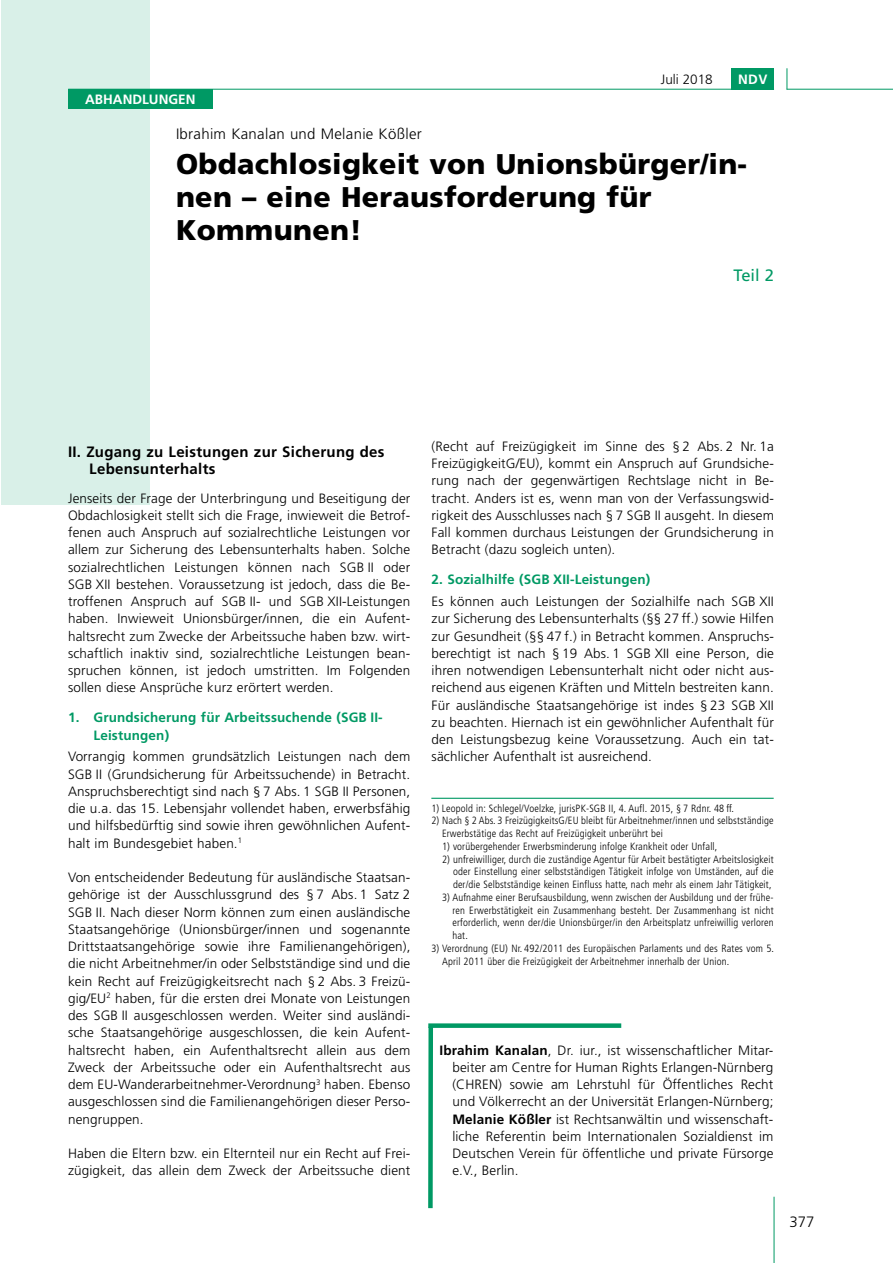
<style>
.page{position:relative;width:893px;height:1263px;background:#fff}
.page>*{position:absolute;margin:0;border:0;box-sizing:border-box;transform-origin:0 0}
.t1{font:900 28.5px/33px "Frutiger LT";letter-spacing:.01em;color:#000}
.t2{font:16.5px "Frutiger LT";color:#009964}
.t3{font:700 15px/17.2px "Frutiger LT";letter-spacing:.02em;color:#000}
.t4{font:300 15px "Frutiger LT";letter-spacing:.02em;color:#000}
.t5{font:300 13.5px/17.2px "Frutiger LT";letter-spacing:.01em;color:#000;text-align:justify}
.t6{font:700 13.5px/17.2px "Frutiger LT";letter-spacing:.01em;color:#009964}
.t7{font:700 13.5px "Frutiger LT";color:#fff}
.t8{font:300 condensed 10.5px/12.8px "Frutiger LT";letter-spacing:.015em;color:#000}
.s1{font-weight:700}
</style>
<div class="page">
<div style="left:1px;top:0;width:149px;height:505px;background:#d9f0e8"></div>
<hr style="left:774px;top:1197px;width:1px;height:66px;background:#009964">
<hr style="left:787px;top:89px;width:106px;height:1px;background:#009964">
<hr style="left:68px;top:89px;width:706px;height:1px;background:#009964">
<svg style="left:787px;top:68px;width:1px;height:22px"></svg>
<div style="left:731px;top:68px;width:43px;height:21px;background:#009964"></div>
<hr style="left:431px;top:798px;width:343px;height:1px;background:#009964">
<div style="left:68px;top:90px;width:144px;height:19px;background:#009964"></div>
<div style="left:428px;top:1023px;width:193px;height:5px;background:#009964"></div>
<div style="left:428px;top:1027px;width:5px;height:181px;background:#009964"></div>
<p class="t7" style="left:85px;top:92px;width:112px">ABHANDLUNGEN</p>
<p class="t5" style="left:661px;top:71px;width:53px">Juli 2018</p>
<p class="t7" style="left:738px;top:71px;width:31px">NDV</p>
<p class="t4" style="left:176px;top:125px;width:247px">Ibrahim Kanalan und Melanie Kößler</p>
<h1 class="t1" style="left:176px;top:147px;width:573px">Obdachlosigkeit von Unionsbürger/in&shy;nen – eine Herausforderung für<br>Kommunen!</h1>
<p class="t2" style="left:733px;top:265px;width:42px">Teil 2</p>
<p class="t3" style="left:89px;top:443px;width:297px;text-indent:-21px">II. Zugang zu Leistungen zur Sicherung des<br>Lebensunterhalts</p>
<p class="t5" style="left:68px;top:489px;width:344px">Jenseits der Frage der Unterbringung und Beseitigung der Obdachlosigkeit stellt sich die Frage, inwieweit die Betrof&shy;fenen auch Anspruch auf sozialrechtliche Leistungen vor allem zur Sicherung des Lebensunterhalts haben. Solche sozialrechtlichen Leistungen können nach SGB II oder SGB XII bestehen. Voraussetzung ist jedoch, dass die Be&shy;troffenen Anspruch auf SGB II- und SGB XII-Leistungen haben. Inwieweit Unionsbürger/innen, die ein Aufent&shy;haltsrecht zum Zwecke der Arbeitssuche haben bzw. wirt&shy;schaftlich inaktiv sind, sozialrechtliche Leistungen bean&shy;spruchen können, ist jedoch umstritten. Im Folgenden sollen diese Ansprüche kurz erörtert werden.</p>
<p class="t6" style="left:94px;top:709px;width:291px;text-indent:-26px">1. Grundsicherung für Arbeitssuchende (SGB II-<br>Leistungen)</p>
<p class="t5" style="left:68px;top:748px;width:344px">Vorrangig kommen grundsätzlich Leistungen nach dem SGB II (Grundsicherung für Arbeitssuchende) in Betracht.<br>Anspruchsberechtigt sind nach § 7 Abs. 1 SGB II Personen, die u.a. das 15. Lebensjahr vollendet haben, erwerbsfähig und hilfsbedürftig sind sowie ihren gewöhnlichen Aufent&shy;halt im Bundesgebiet haben.<sup>1</sup></p>
<p class="t5" style="left:68px;top:869px;width:344px">Von entscheidender Bedeutung für ausländische Staatsan&shy;gehörige ist der Ausschlussgrund des § 7 Abs. 1 Satz 2<br>SGB II. Nach dieser Norm können zum einen ausländische Staatsangehörige (Unionsbürger/innen und sogenannte Drittstaatsangehörige sowie ihre Familienangehörigen), die nicht Arbeitnehmer/in oder Selbstständige sind und die kein Recht auf Freizügigkeitsrecht nach § 2 Abs. 3 Freizü&shy;gig/EU<sup>2</sup> haben, für die ersten drei Monate von Leistungen des SGB II ausgeschlossen werden. Weiter sind ausländi&shy;sche Staatsangehörige ausgeschlossen, die kein Aufent&shy;haltsrecht haben, ein Aufenthaltsrecht allein aus dem Zweck der Arbeitssuche oder ein Aufenthaltsrecht aus dem EU-Wanderarbeitnehmer-Verordnung<sup>3</sup> haben. Ebenso ausgeschlossen sind die Familienangehörigen dieser Perso&shy;nengruppen.</p>
<p class="t5" style="left:68px;top:1145px;width:344px">Haben die Eltern bzw. ein Elternteil nur ein Recht auf Frei&shy;zügigkeit, das allein dem Zweck der Arbeitssuche dient</p>
<p class="t5" style="left:432px;top:438px;width:344px">(Recht auf Freizügigkeit im Sinne des § 2 Abs. 2 Nr. 1a FreizügigkeitG/EU), kommt ein Anspruch auf Grundsiche&shy;rung nach der gegenwärtigen Rechtslage nicht in Be&shy;tracht. Anders ist es, wenn man von der Verfassungswid&shy;rigkeit des Ausschlusses nach § 7 SGB II ausgeht. In diesem Fall kommen durchaus Leistungen der Grundsicherung in Betracht (dazu sogleich unten).</p>
<p class="t6" style="left:432px;top:571px;width:220px">2. Sozialhilfe (SGB XII-Leistungen)</p>
<p class="t5" style="left:432px;top:593px;width:344px">Es können auch Leistungen der Sozialhilfe nach SGB XII zur Sicherung des Lebensunterhalts (§§ 27 ff.) sowie Hilfen zur Gesundheit (§§ 47 f.) in Betracht kommen. Anspruchs&shy;berechtigt ist nach § 19 Abs. 1 SGB XII eine Person, die ihren notwendigen Lebensunterhalt nicht oder nicht aus&shy;reichend aus eigenen Kräften und Mitteln bestreiten kann.<br>Für ausländische Staatsangehörige ist indes § 23 SGB XII zu beachten. Hiernach ist ein gewöhnlicher Aufenthalt für den Leistungsbezug keine Voraussetzung. Auch ein tat&shy;sächlicher Aufenthalt ist ausreichend.</p>
<p class="t8" style="left:431px;top:802px;width:304px">1) Leopold in: Schlegel/Voelzke, jurisPK-SGB II, 4. Aufl. 2015, § 7 Rdnr. 48 ff.</p>
<p class="t8" style="left:442px;top:814px;width:333px;text-indent:-11px">2) Nach § 2 Abs. 3 FreizügigkeitsG/EU bleibt für Arbeitnehmer/innen und selbstständige<br>Erwerbstätige das Recht auf Freizügigkeit unberührt bei</p>
<p class="t8" style="left:442px;top:840px;width:277px">1) vorübergehender Erwerbsminderung infolge Krankheit oder Unfall,</p>
<p class="t8" style="left:453px;top:853px;width:322px;text-align:justify;text-indent:-11px">2) unfreiwilliger, durch die zuständige Agentur für Arbeit bestätigter Arbeitslosigkeit oder Einstellung einer selbstständigen Tätigkeit infolge von Umständen, auf die der/die Selbstständige keinen Einfluss hatte, nach mehr als einem Jahr Tätigkeit,</p>
<p class="t8" style="left:452px;top:891px;width:323px;text-align:justify;text-indent:-10px">3) Aufnahme einer Berufsausbildung, wenn zwischen der Ausbildung und der frühe&shy;ren Erwerbstätigkeit ein Zusammenhang besteht. Der Zusammenhang ist nicht erforderlich, wenn der/die Unionsbürger/in den Arbeitsplatz unfreiwillig verloren hat.</p>
<p class="t8" style="left:442px;top:942px;width:334px;text-indent:-11px">3) Verordnung (EU) Nr. 492/2011 des Europäischen Parlaments und des Rates vom 5.<br>April 2011 über die Freizügigkeit der Arbeitnehmer innerhalb der Union.</p>
<p class="t5" style="left:452px;top:1041px;width:323px;text-indent:-13px"><span class="s1">Ibrahim Kanalan</span>, Dr. iur., ist wissenschaftlicher Mitar&shy;beiter am Centre for Human Rights Erlangen-Nürnberg (CHREN) sowie am Lehrstuhl für Öffentliches Recht und Völkerrecht an der Universität Erlangen-Nürnberg; <span class="s1">Melanie Kößler</span> ist Rechtsanwältin und wissenschaft&shy;liche Referentin beim Internationalen Sozialdienst im Deutschen Verein für öffentliche und private Fürsorge e.V., Berlin.</p>
<p class="t4" style="left:789px;top:1213px;width:27px">377</p>
</div>
